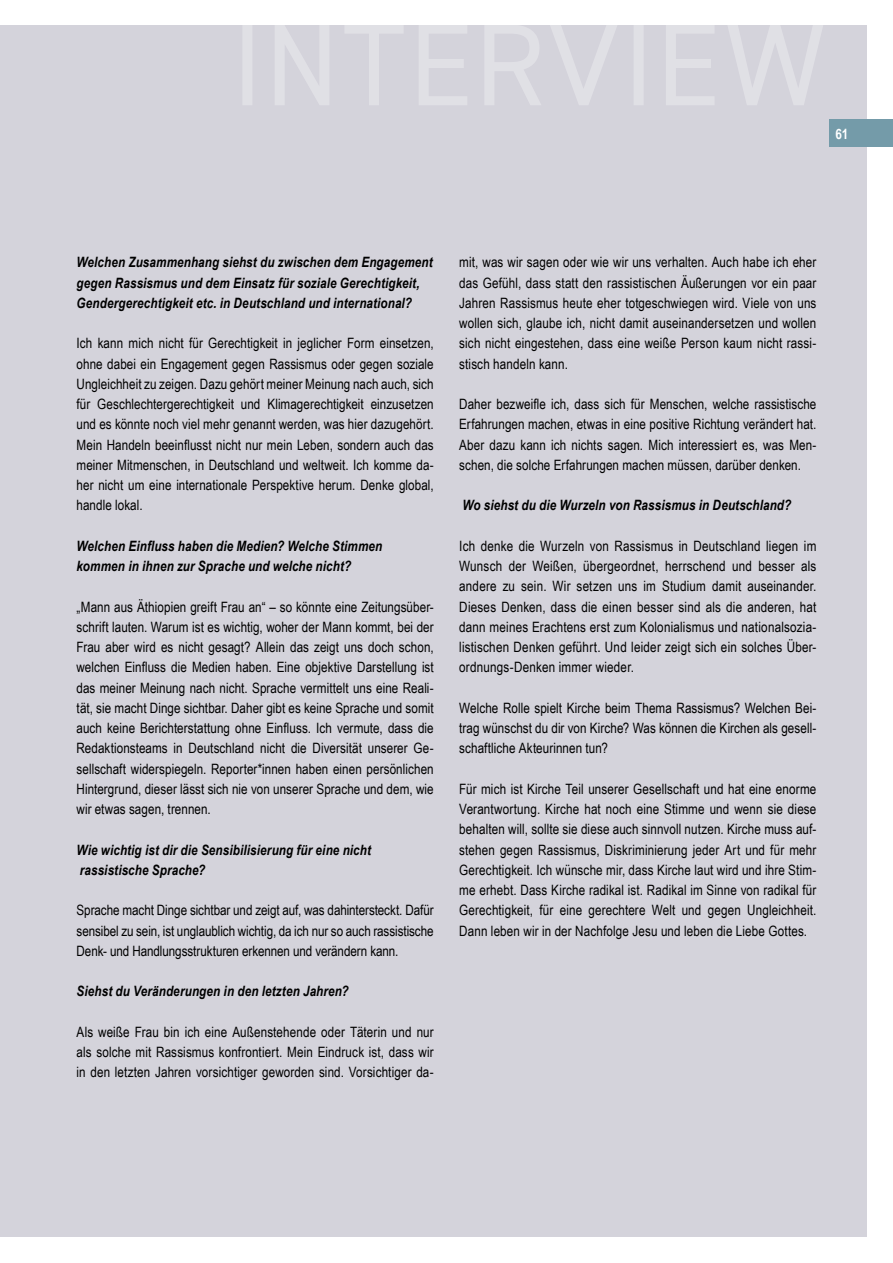
<style>
.page{position:relative;width:893px;height:1263px;background:#fff}
.page>*{position:absolute;margin:0;border:0;box-sizing:border-box;transform-origin:0 0}
.t1{font:14.25px/20.2px "Arial Narrow";letter-spacing:.005em;color:#000;text-align:justify}
.t2{font:italic 700 14.25px/20.2px "Arial Narrow";letter-spacing:.01em;color:#000}
.t3{font:700 14.25px "Arial Narrow";color:#fff}
</style>
<div class="page">
<div style="left:0;top:26px;width:867px;height:1211px;background:#d4d3db"></div>
<div style="left:829px;top:119px;width:64px;height:27px;background:#749ba9"></div>
<svg style="left:242px;top:25px;width:581px;height:80px"></svg>
<p class="t3" style="left:836px;top:123px;width:14px">61</p>
<p class="t2" style="left:77px;top:251px;width:358px">Welchen Zusammenhang siehst du zwischen dem Engagement gegen Rassismus und dem Einsatz für soziale Gerechtigkeit,<br>Gendergerechtigkeit etc. in Deutschland und international?</p>
<p class="t1" style="left:77px;top:333px;width:359px">Ich kann mich nicht für Gerechtigkeit in jeglicher Form einsetzen, ohne dabei ein Engagement gegen Rassismus oder gegen soziale Ungleichheit zu zeigen. Dazu gehört meiner Meinung nach auch, sich für Geschlechtergerechtigkeit und Klimagerechtigkeit einzusetzen und es könnte noch viel mehr genannt werden, was hier dazugehört.<br>Mein Handeln beeinflusst nicht nur mein Leben, sondern auch das meiner Mitmenschen, in Deutschland und weltweit. Ich komme da&shy;her nicht um eine internationale Perspektive herum. Denke global, handle lokal.</p>
<p class="t2" style="left:77px;top:535px;width:307px">Welchen Einfluss haben die Medien? Welche Stimmen kommen in ihnen zur Sprache und welche nicht?</p>
<p class="t1" style="left:77px;top:596px;width:359px">„Mann aus Äthiopien greift Frau an“ – so könnte eine Zeitungsüber&shy;schrift lauten. Warum ist es wichtig, woher der Mann kommt, bei der Frau aber wird es nicht gesagt? Allein das zeigt uns doch schon, welchen Einfluss die Medien haben. Eine objektive Darstellung ist das meiner Meinung nach nicht. Sprache vermittelt uns eine Reali&shy;tät, sie macht Dinge sichtbar. Daher gibt es keine Sprache und somit auch keine Berichterstattung ohne Einfluss. Ich vermute, dass die Redaktionsteams in Deutschland nicht die Diversität unserer Ge&shy;sellschaft widerspiegeln. Reporter*innen haben einen persönlichen Hintergrund, dieser lässt sich nie von unserer Sprache und dem, wie wir etwas sagen, trennen.</p>
<p class="t2" style="left:77px;top:839px;width:296px">Wie wichtig ist dir die Sensibilisierung für eine nicht rassistische Sprache?</p>
<p class="t1" style="left:77px;top:900px;width:359px">Sprache macht Dinge sichtbar und zeigt auf, was dahintersteckt. Dafür sensibel zu sein, ist unglaublich wichtig, da ich nur so auch rassistische Denk- und Handlungsstrukturen erkennen und verändern kann.</p>
<p class="t2" style="left:77px;top:980px;width:274px">Siehst du Veränderungen in den letzten Jahren?</p>
<p class="t1" style="left:77px;top:1021px;width:359px">Als weiße Frau bin ich eine Außenstehende oder Täterin und nur als solche mit Rassismus konfrontiert. Mein Eindruck ist, dass wir in den letzten Jahren vorsichtiger geworden sind. Vorsichtiger da-</p>
<p class="t1" style="left:459px;top:252px;width:359px">mit, was wir sagen oder wie wir uns verhalten. Auch habe ich eher das Gefühl, dass statt den rassistischen Äußerungen vor ein paar Jahren Rassismus heute eher totgeschwiegen wird. Viele von uns wollen sich, glaube ich, nicht damit auseinandersetzen und wollen sich nicht eingestehen, dass eine weiße Person kaum nicht rassi&shy;stisch handeln kann.</p>
<p class="t1" style="left:459px;top:393px;width:359px">Daher bezweifle ich, dass sich für Menschen, welche rassistische Erfahrungen machen, etwas in eine positive Richtung verändert hat.<br>Aber dazu kann ich nichts sagen. Mich interessiert es, was Men&shy;schen, die solche Erfahrungen machen müssen, darüber denken.</p>
<p class="t2" style="left:462px;top:494px;width:330px">Wo siehst du die Wurzeln von Rassismus in Deutschland?</p>
<p class="t1" style="left:459px;top:535px;width:359px">Ich denke die Wurzeln von Rassismus in Deutschland liegen im Wunsch der Weißen, übergeordnet, herrschend und besser als andere zu sein. Wir setzen uns im Studium damit auseinander.<br>Dieses Denken, dass die einen besser sind als die anderen, hat dann meines Erachtens erst zum Kolonialismus und nationalsozia&shy;listischen Denken geführt. Und leider zeigt sich ein solches Über&shy;ordnungs-Denken immer wieder.</p>
<p class="t1" style="left:459px;top:697px;width:359px">Welche Rolle spielt Kirche beim Thema Rassismus? Welchen Bei&shy;trag wünschst du dir von Kirche? Was können die Kirchen als gesell&shy;schaftliche Akteurinnen tun?</p>
<p class="t1" style="left:459px;top:778px;width:359px">Für mich ist Kirche Teil unserer Gesellschaft und hat eine enorme Verantwortung. Kirche hat noch eine Stimme und wenn sie diese behalten will, sollte sie diese auch sinnvoll nutzen. Kirche muss auf&shy;stehen gegen Rassismus, Diskriminierung jeder Art und für mehr Gerechtigkeit. Ich wünsche mir, dass Kirche laut wird und ihre Stim&shy;me erhebt. Dass Kirche radikal ist. Radikal im Sinne von radikal für Gerechtigkeit, für eine gerechtere Welt und gegen Ungleichheit.<br>Dann leben wir in der Nachfolge Jesu und leben die Liebe Gottes.</p>
</div>
